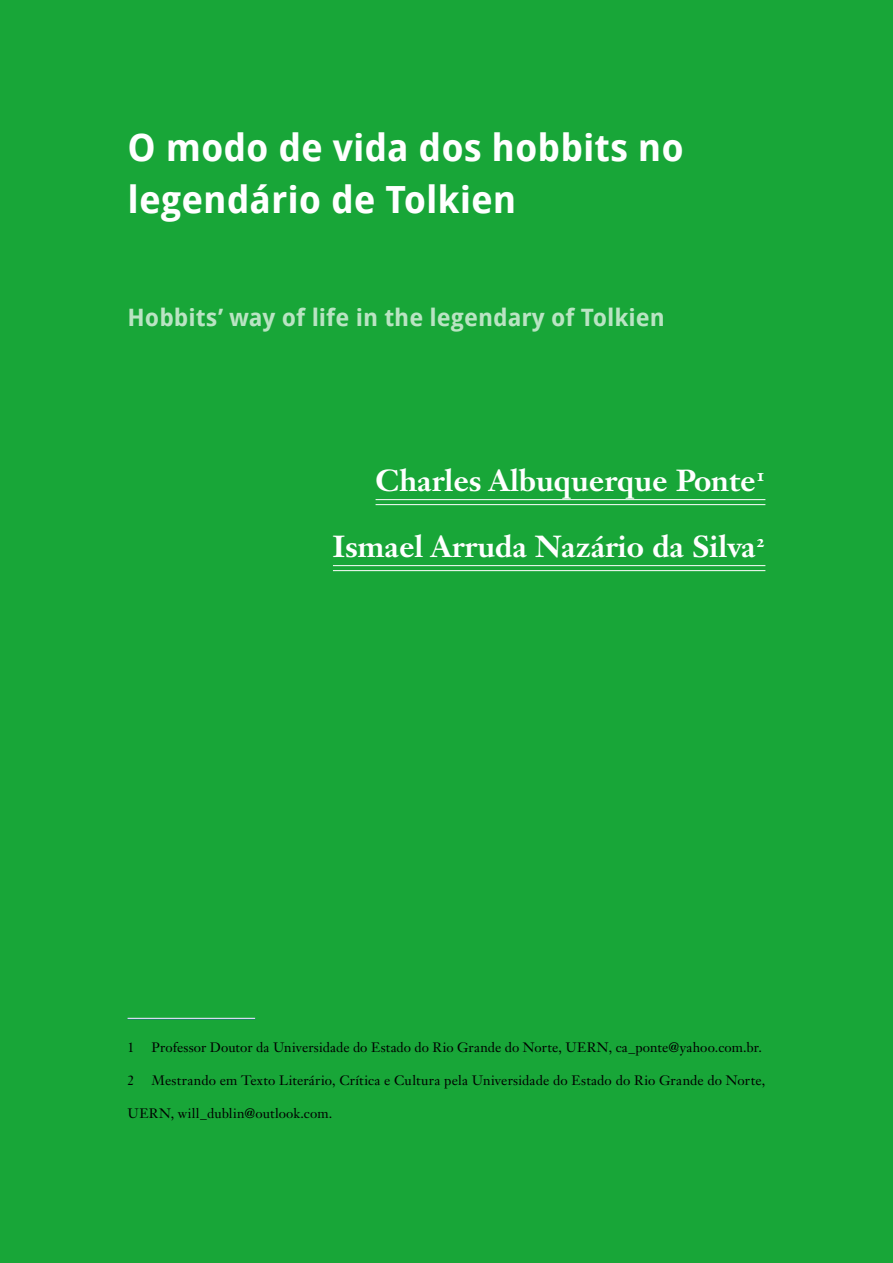
<style>
.page{position:relative;width:893px;height:1263px;background:#18a638}
.page>*{position:absolute;margin:0;border:0;box-sizing:border-box;transform-origin:0 0}
.t1{font:700 37.5px/52.5px "Droid Sans";color:#fff}
.t2{font:30px "Janson Text Bold Os F";color:#fff}
.t3{font:700 24px "Droid Sans";color:#bae4c3}
.t4{font:13.5px "Janson Text";letter-spacing:.01em;color:#000}
</style>
<div class="page">
<hr style="left:376px;top:499px;width:389px;height:1px;background:#fff">
<hr style="left:376px;top:504px;width:389px;height:1px;background:#fff">
<hr style="left:333px;top:565px;width:432px;height:1px;background:#fff">
<hr style="left:333px;top:570px;width:432px;height:1px;background:#fff">
<hr style="left:128px;top:1018px;width:127px;height:1px;background:#fff">
<h1 class="t1" style="left:128px;top:120px;width:558px">O modo de vida dos hobbits no legendário de Tolkien</h1>
<h3 class="t3" style="left:128px;top:300px;width:539px">Hobbits’ way of life in the legendary of Tolkien</h3>
<h2 class="t2" style="left:376px;top:461px;width:391px">Charles Albuquerque Ponte<sup>1</sup></h2>
<h2 class="t2" style="left:333px;top:527px;width:434px">Ismael Arruda Nazário da Silva<sup>2</sup></h2>
<p class="t4" style="left:128px;top:1038px;width:9px">1</p>
<p class="t4" style="left:152px;top:1038px;width:612px">Professor Doutor da Universidade do Estado do Rio Grande do Norte, UERN, ca_ponte@yahoo.com.br.</p>
<p class="t4" style="left:128px;top:1071px;width:9px">2</p>
<p class="t4" style="left:152px;top:1071px;width:615px">Mestrando em Texto Literário, Crítica e Cultura pela Universidade do Estado do Rio Grande do Norte,</p>
<p class="t4" style="left:128px;top:1104px;width:206px">UERN, will_dublin@outlook.com.</p>
</div>
